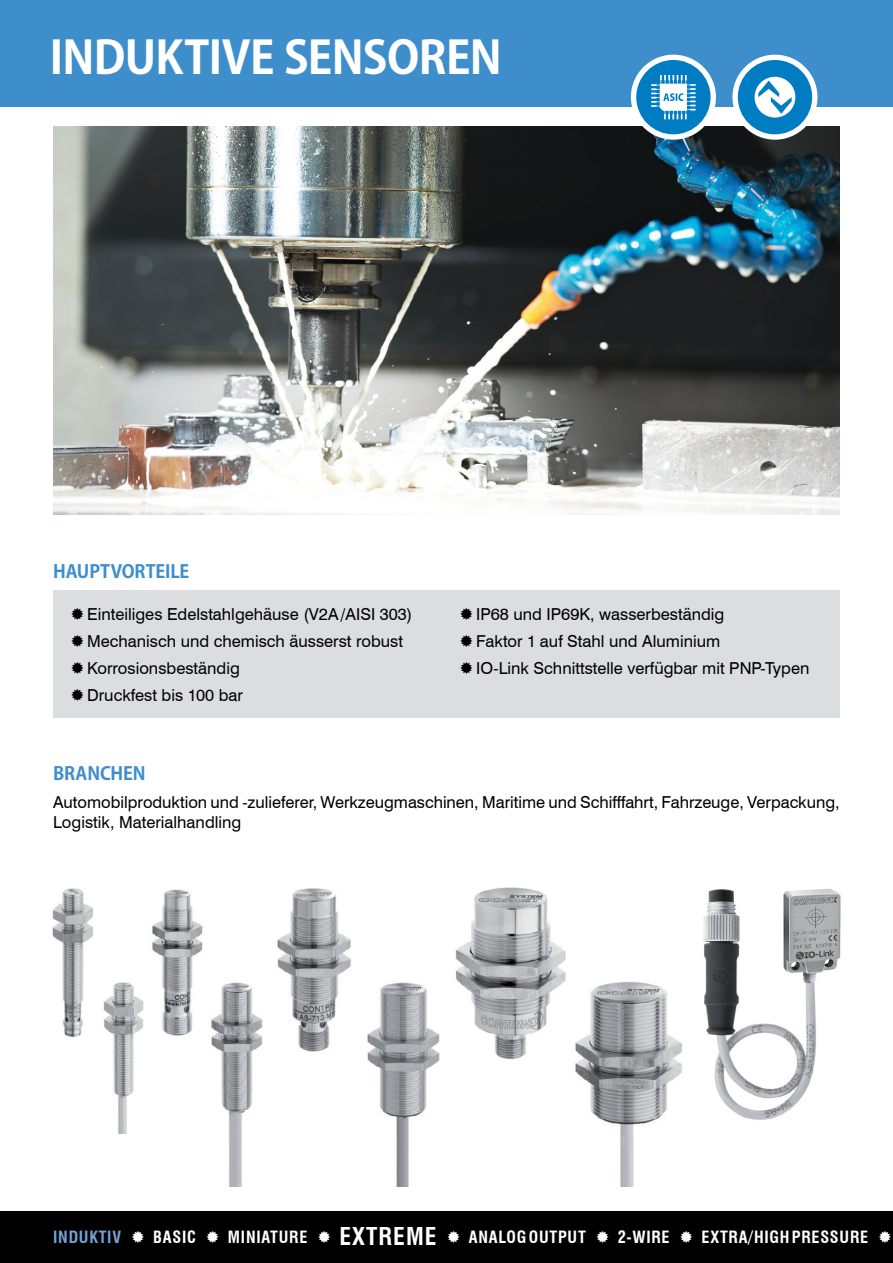
<style>
.page{position:relative;width:893px;height:1263px;background:#fff}
.page>*{position:absolute;margin:0;border:0;box-sizing:border-box;transform-origin:0 0}
.t1{font:700 45px "Koz Go Pro";letter-spacing:-.015em;color:#fff}
.t2{font:700 condensed 24px "Swiss 721 BT";letter-spacing:.05em;color:#fff}
.t3{font:700 18px "Koz Go Pro";letter-spacing:-.01em;color:#3e8ecc}
.t4{font:16.5px/27px "Swiss 721 BT";color:#000}
.t5{font:700 condensed 16.5px "Swiss 721 BT";letter-spacing:.05em;color:#fff}
.t6{font:700 condensed 16.5px "Swiss 721 BT";letter-spacing:.05em;color:#72a3d7}
</style>
<div class="page">
<img style="left:53px;top:126px;width:787px;height:388px">
<div style="left:0;top:0;width:893px;height:106px;background:#3e8ecc"></div>
<svg style="left:631px;top:55px;width:85px;height:85px"></svg>
<svg style="left:732px;top:55px;width:85px;height:85px"></svg>
<div style="left:0;top:1212px;width:893px;height:51px;background:#000"></div>
<img style="left:211px;top:982px;width:52px;height:204px">
<img style="left:367px;top:982px;width:73px;height:204px">
<img style="left:575px;top:981px;width:107px;height:205px">
<img style="left:103px;top:982px;width:41px;height:152px">
<img style="left:52px;top:888px;width:41px;height:150px">
<img style="left:152px;top:889px;width:51px;height:147px">
<img style="left:277px;top:888px;width:74px;height:164px">
<img style="left:455px;top:887px;width:111px;height:173px">
<img style="left:703px;top:888px;width:139px;height:232px">
<div style="left:53px;top:590px;width:787px;height:128px;background:#dcddde"></div>
<h1 class="t1" style="left:50px;top:29px;width:454px">INDUKTIVE SENSOREN</h1>
<p class="t3" style="left:53px;top:560px;width:138px">HAUPTVORTEILE</p>
<p class="t4" style="left:87px;top:600px;width:327px">Einteiliges Edelstahlgehäuse (V2A/AISI 303)<br>Mechanisch und chemisch äusserst robust Korrosionsbeständig<br>Druckfest bis 100 bar</p>
<p class="t4" style="left:476px;top:600px;width:335px">IP68 und IP69K, wasserbeständig<br>Faktor 1 auf Stahl und Aluminium<br>IO-Link Schnittstelle verfügbar mit PNP-Typen</p>
<p class="t3" style="left:53px;top:762px;width:94px">BRANCHEN</p>
<p class="t4" style="left:53px;top:792px;width:788px;line-height:19.8px">Automobilproduktion und -zulieferer, Werkzeugmaschinen, Maritime und Schifffahrt, Fahrzeuge, Verpackung,<br>Logistik, Materialhandling</p>
<p class="t6" style="left:53px;top:1227px;width:70px">INDUKTIV</p>
<p class="t5" style="left:153px;top:1227px;width:44px">BASIC</p>
<p class="t5" style="left:228px;top:1227px;width:81px">MINIATURE</p>
<h2 class="t2" style="left:339px;top:1221px;width:99px">EXTREME</h2>
<p class="t5" style="left:469px;top:1227px;width:118px">ANALOG OUTPUT</p>
<p class="t5" style="left:618px;top:1227px;width:53px">2-WIRE</p>
<p class="t5" style="left:702px;top:1227px;width:168px">EXTRA/HIGH PRESSURE</p>
</div>
